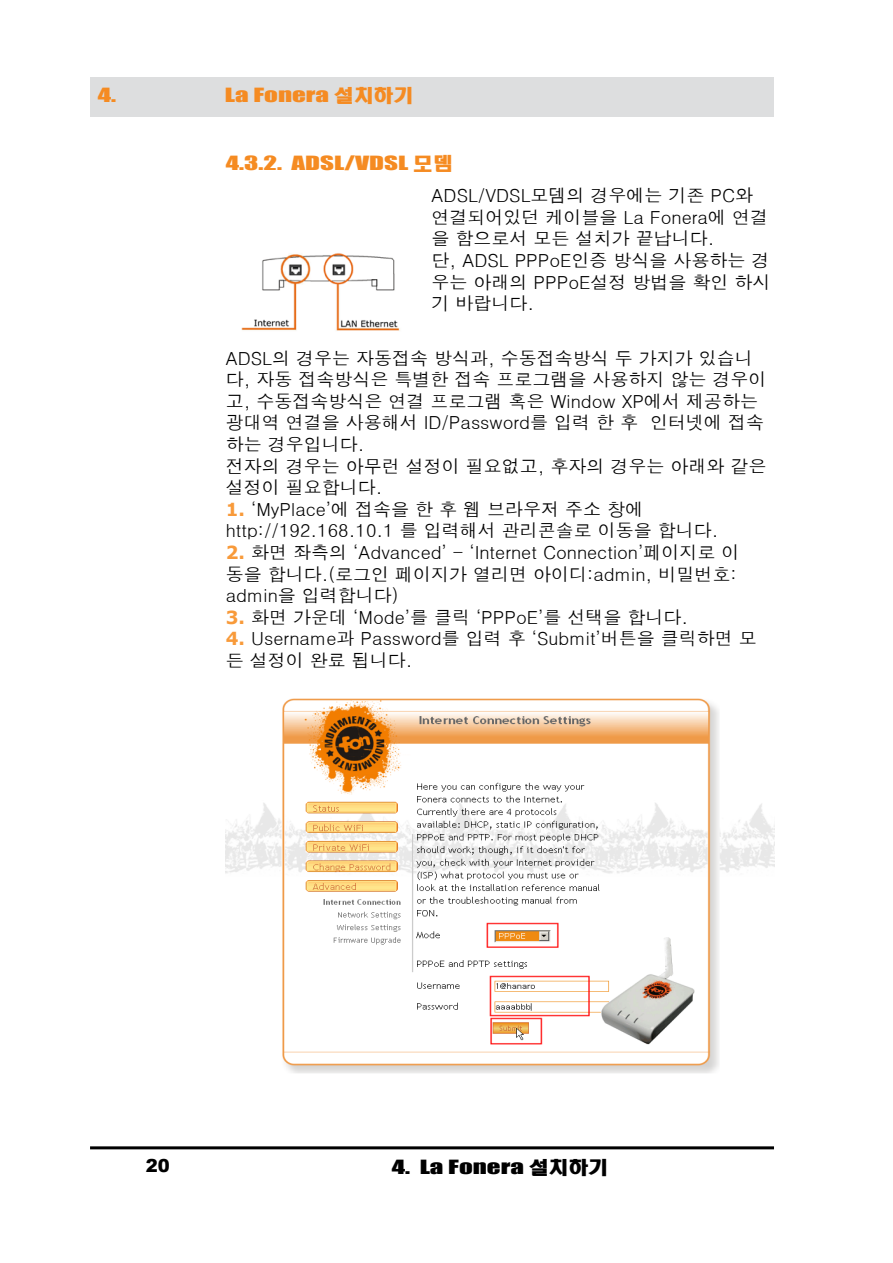
<style>
.page{position:relative;width:893px;height:1263px;background:#fff}
.page>*{position:absolute;margin:0;border:0;box-sizing:border-box;transform-origin:0 0}
.t1{font:18px/21.6px "Dotum";color:#000}
.t2{font:18px "Impact";color:#f58b22;scale:1.5 1}
.t3{font:18px "Impact";color:#000;scale:1.5 1}
.t4{font:900 18px "Arial";color:#000}
.s1{font-family:"Headline R HM"}
.s2{font-family:"Verdana";font-weight:700;color:#f89a3a}
</style>
<div class="page">
<div style="left:90px;top:77px;width:684px;height:40px;background:#dddedf"></div>
<hr style="left:90px;top:1146px;width:684px;height:3px;background:#000">
<img style="left:241px;top:253px;width:159px;height:78px">
<img style="left:226px;top:698px;width:548px;height:375px">
<p class="t2" style="left:98px;top:81px;width:14px">4.</p>
<p class="t2" style="left:225px;top:81px;width:127px">La Fonera <span class="s1">설치하기</span></p>
<p class="t2" style="left:226px;top:149px;width:153px">4.3.2. ADSL/VDSL <span class="s1">모뎀</span></p>
<p class="t1" style="left:432px;top:185px;width:340px">ADSL/VDSL모뎀의 경우에는 기존 PC와 연결되어있던 케이블을 La Fonera에 연결 을 함으로서 모든 설치가 끝납니다.<br>단, ADSL PPPoE인증 방식을 사용하는 경 우는 아래의 PPPoE설정 방법을 확인 하시 기 바랍니다.</p>
<p class="t1" style="left:226px;top:347px;width:542px">ADSL의 경우는 자동접속 방식과, 수동접속방식 두 가지가 있습니 다, 자동 접속방식은 특별한 접속 프로그램을 사용하지 않는 경우이 고, 수동접속방식은 연결 프로그램 혹은 Window XP에서 제공하는 광대역 연결을 사용해서 ID/Password를 입력 한 후 인터넷에 접속 하는 경우입니다.<br>전자의 경우는 아무런 설정이 필요없고, 후자의 경우는 아래와 같은 설정이 필요합니다.</p>
<p class="t1" style="left:226px;top:498px;width:494px"><span class="s2">1.</span> ‘MyPlace’에 접속을 한 후 웹 브라우저 주소 창에 http://192.168.10.1 를 입력해서 관리콘솔로 이동을 합니다.</p>
<p class="t1" style="left:226px;top:542px;width:515px"><span class="s2">2.</span> 화면 좌측의 ‘Advanced’ - ‘Internet Connection’페이지로 이 동을 합니다.(로그인 페이지가 열리면 아이디:admin, 비밀번호: admin을 입력합니다)</p>
<p class="t1" style="left:226px;top:606px;width:464px"><span class="s2">3.</span> 화면 가운데 ‘Mode’를 클릭 ‘PPPoE’를 선택을 합니다.</p>
<p class="t1" style="left:226px;top:628px;width:533px"><span class="s2">4.</span> Username과 Password를 입력 후 ‘Submit’버튼을 클릭하면 모 든 설정이 완료 됩니다.</p>
<p class="t4" style="left:146px;top:1152px;width:26px">20</p>
<p class="t3" style="left:392px;top:1153px;width:146px">4. La Fonera <span class="s1">설치하기</span></p>
</div>
